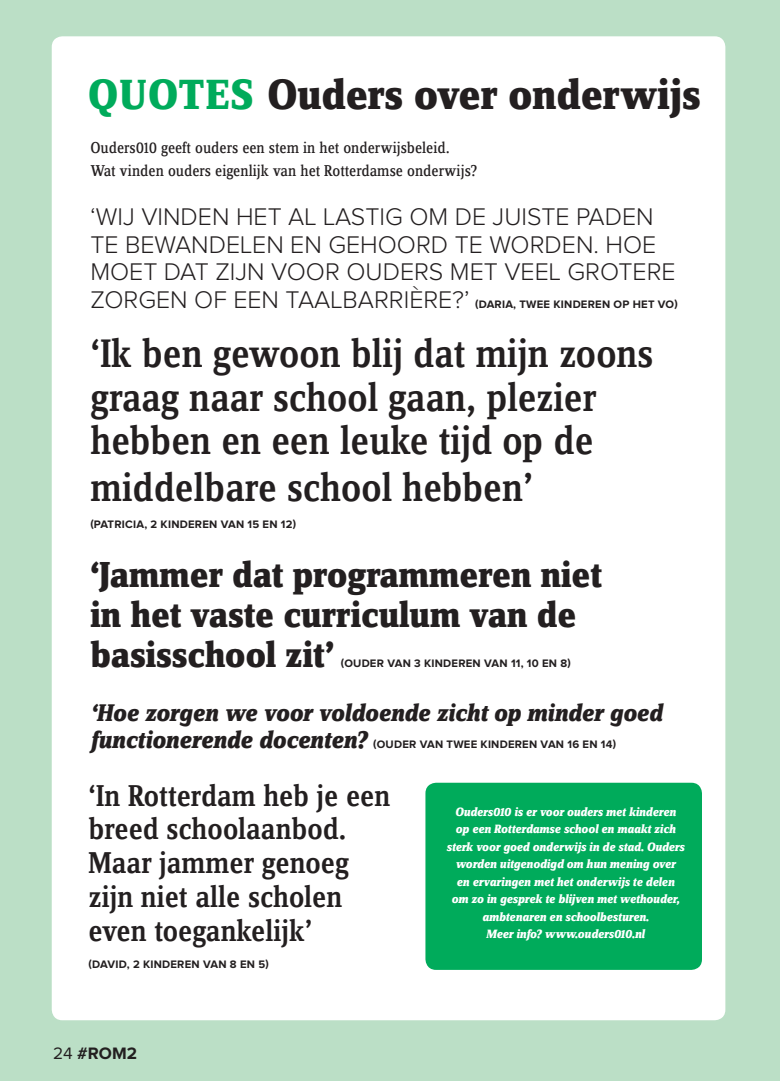
<style>
.page{position:relative;width:780px;height:1081px;background:#bbdfc6}
.page>*{position:absolute;margin:0;border:0;box-sizing:border-box;transform-origin:0 0}
.t1{font:800 43.75px "Zine Serif Dis";color:#231f20}
.t2{font:41.25px/44.6px "Zine Serif Dis Medium Roman Tf";color:#231f20}
.t3{font:800 37.5px/40px "Zine Serif Dis";color:#231f20}
.t4{font:31.25px/33.8px "Zine Serif Dis Medium Roman Tf";color:#231f20}
.t5{font:300 25px/27.5px "Proxima Nova";color:#231f20}
.t6{font:italic 800 25px/27.5px "Zine Serif Dis";letter-spacing:-.005em;color:#231f20}
.t7{font:700 17.12px "Proxima Nova";color:#231f20}
.t8{font:16.25px/23.5px "Zine Serif Dis";color:#231f20}
.t9{font:italic 800 12.5px/17.5px "Zine Serif Dis";letter-spacing:-.005em;color:#fff;text-align:center}
.t10{font:700 11.25px "Proxima Nova";letter-spacing:.02em;color:#231f20}
.s1{color:#00ab5b}
.s2{font-weight:400}
</style>
<div class="page">
<div style="left:52px;top:36px;width:673px;height:984px;background:#fff;border-radius:11px"></div>
<div style="left:425px;top:783px;width:277px;height:187px;background:#00ab5b;border-radius:11px"></div>
<h1 class="t1" style="left:89px;top:71px;width:613px"><span class="s1">QUOTES</span> Ouders over onderwijs</h1>
<h3 class="t8" style="left:90px;top:136px;width:388px">Ouders010 geeft ouders een stem in het onderwijsbeleid.<br>Wat vinden ouders eigenlijk van het Rotterdamse onderwijs?</h3>
<h3 class="t5" style="left:90px;top:204px;width:586px">‘WIJ VINDEN HET AL LASTIG OM DE JUISTE PADEN TE BEWANDELEN EN GEHOORD TE WORDEN. HOE MOET DAT ZIJN VOOR OUDERS MET VEEL GROTERE ZORGEN OF EEN TAALBARRIÈRE?’</h3>
<p class="t10" style="left:475px;top:299px;width:204px">(DARIA, TWEE KINDEREN OP HET VO)</p>
<h2 class="t2" style="left:90px;top:333px;width:564px">‘Ik ben gewoon blij dat mijn zoons graag naar school gaan, plezier hebben en een leuke tijd op de middelbare school hebben’</h2>
<p class="t10" style="left:90px;top:519px;width:207px">(PATRICIA, 2 KINDEREN VAN 15 EN 12)</p>
<h3 class="t3" style="left:90px;top:556px;width:513px">‘Jammer dat programmeren niet in het vaste curriculum van de basisschool zit’</h3>
<p class="t10" style="left:341px;top:658px;width:231px">(OUDER VAN 3 KINDEREN VAN 11, 10 EN 8)</p>
<h3 class="t6" style="left:90px;top:700px;width:573px">‘Hoe zorgen we voor voldoende zicht op minder goed functionerende docenten?</h3>
<p class="t10" style="left:373px;top:739px;width:244px">(OUDER VAN TWEE KINDEREN VAN 16 EN 14)</p>
<h3 class="t4" style="left:89px;top:780px;width:303px">‘In Rotterdam heb je een breed schoolaanbod.<br>Maar jammer genoeg zijn niet alle scholen even toegankelijk’</h3>
<p class="t10" style="left:89px;top:959px;width:182px">(DAVID, 2 KINDEREN VAN 8 EN 5)</p>
<h3 class="t7" style="left:53px;top:1045px;width:85px"><span class="s2">24</span> #ROM2</h3>
<p class="t9" style="left:446px;top:803px;width:239px">Ouders010 is er voor ouders met kinderen<br>op een Rotterdamse school en maakt zich sterk voor goed onderwijs in de stad. Ouders worden uitgenodigd om hun mening over<br>en ervaringen met het onderwijs te delen<br>om zo in gesprek te blijven met wethouder, ambtenaren en schoolbesturen.<br>Meer info? www.ouders010.nl</p>
</div>
